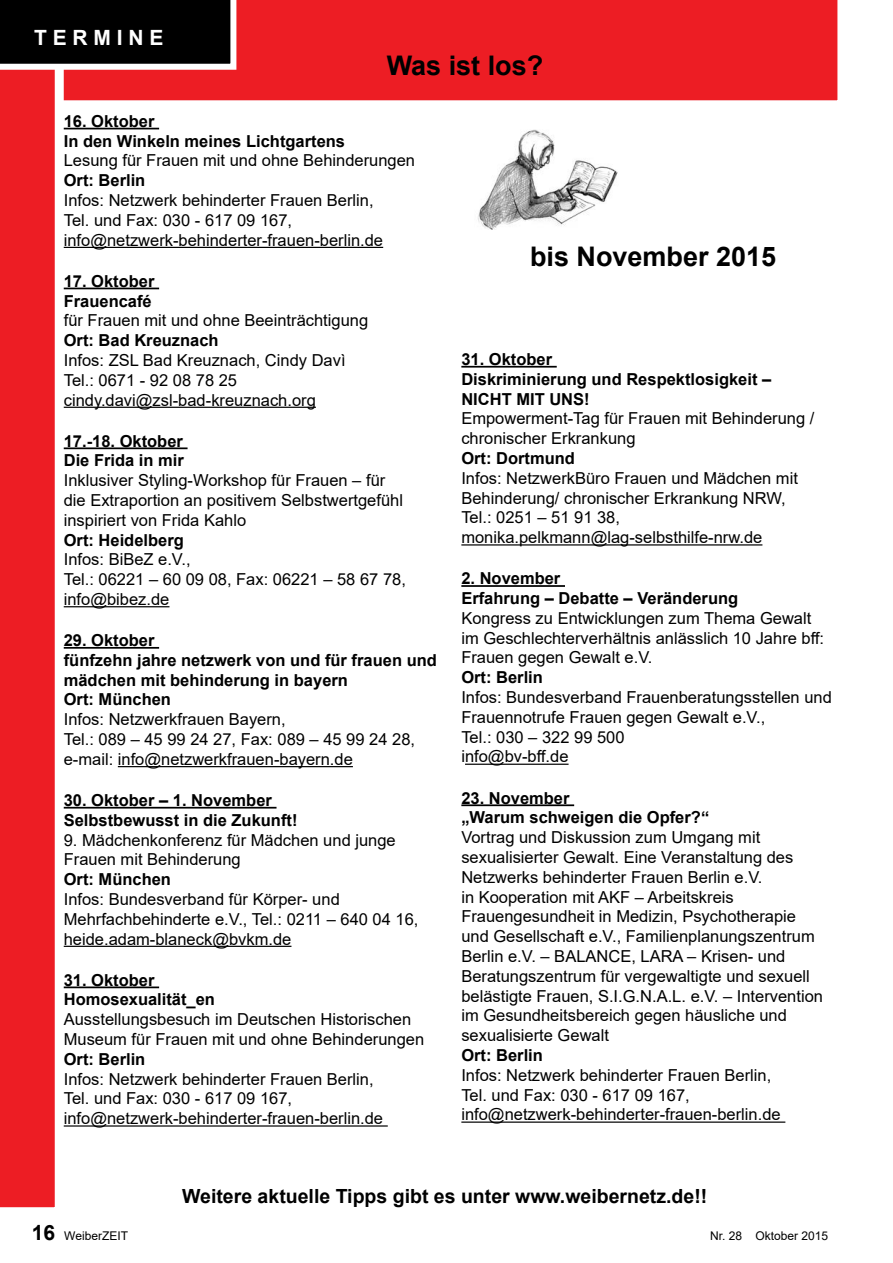
<style>
.page{position:relative;width:893px;height:1263px;background:#fff}
.page>*{position:absolute;margin:0;border:0;box-sizing:border-box;transform-origin:0 0}
.t1{font:700 27px "Arial";color:#000}
.t2{font:700 21px "Arial";color:#fff}
.t3{font:700 21px "Arial";color:#000}
.t4{font:700 19.5px "Arial";color:#000}
.t5{font:16.5px/19.8px "Arial";color:#000}
.t6{font:700 16.5px/19.8px "Arial";color:#000}
.t7{font:12px "Arial";color:#000}
.s1{font-weight:700}
</style>
<div class="page">
<div style="left:64px;top:0;width:774px;height:101px;background:#ed1d24"></div>
<svg style="left:0;top:70px;width:64px;height:1138px;background:#ef3b41"></svg>
<svg style="left:0;top:0;width:236px;height:70px;background:#1a1919"></svg>
<hr style="left:64px;top:128px;width:95px;height:1px;background:#000">
<hr style="left:64px;top:247px;width:319px;height:1px;background:#000">
<hr style="left:64px;top:288px;width:95px;height:1px;background:#000">
<hr style="left:64px;top:407px;width:252px;height:1px;background:#000">
<hr style="left:64px;top:447px;width:124px;height:2px;background:#000">
<hr style="left:64px;top:606px;width:105px;height:1px;background:#000">
<hr style="left:64px;top:647px;width:95px;height:2px;background:#000">
<hr style="left:118px;top:766px;width:235px;height:1px;background:#000">
<hr style="left:64px;top:807px;width:213px;height:1px;background:#000">
<hr style="left:64px;top:946px;width:227px;height:1px;background:#000">
<hr style="left:64px;top:986px;width:95px;height:2px;background:#000">
<hr style="left:64px;top:1125px;width:324px;height:1px;background:#000">
<img style="left:478px;top:129px;width:140px;height:101px">
<hr style="left:461px;top:366px;width:96px;height:2px;background:#000">
<hr style="left:461px;top:544px;width:301px;height:1px;background:#000">
<hr style="left:461px;top:585px;width:104px;height:2px;background:#000">
<hr style="left:465px;top:764px;width:104px;height:1px;background:#000">
<hr style="left:461px;top:804px;width:113px;height:2px;background:#000">
<hr style="left:461px;top:1121px;width:324px;height:2px;background:#000">
<p class="t2" style="left:34px;top:23px;width:131px">T E R M I N E</p>
<h1 class="t1" style="left:387px;top:46px;width:158px">Was ist los?</h1>
<p class="t5" style="left:64px;top:111px;width:353px"><span class="s1">16. Oktober<br>In den Winkeln meines Lichtgartens<br></span>Lesung für Frauen mit und ohne Behinderungen<br><span class="s1">Ort: Berlin<br></span>Infos: Netzwerk behinderter Frauen Berlin,<br>Tel. und Fax: 030 - 617 09 167, info@netzwerk-behinderter-frauen-berlin.de</p>
<p class="t5" style="left:64px;top:271px;width:306px"><span class="s1">17. Oktober<br>Frauencafé<br></span>für Frauen mit und ohne Beeinträchtigung<br><span class="s1">Ort: Bad Kreuznach<br></span>Infos: ZSL Bad Kreuznach, Cindy Davì<br>Tel.: 0671 - 92 08 78 25 cindy.davi@zsl-bad-kreuznach.org</p>
<p class="t5" style="left:64px;top:431px;width:344px"><span class="s1">17.-18. Oktober<br>Die Frida in mir<br></span>Inklusiver Styling-Workshop für Frauen – für die Extraportion an positivem Selbstwertgefühl inspiriert von Frida Kahlo<br><span class="s1">Ort: Heidelberg<br></span>Infos: BiBeZ e.V.,<br>Tel.: 06221 – 60 09 08, Fax: 06221 – 58 67 78, info@bibez.de</p>
<p class="t5" style="left:64px;top:630px;width:375px"><span class="s1">29. Oktober<br>fünfzehn jahre netzwerk von und für frauen und mädchen mit behinderung in bayern<br>Ort: München<br></span>Infos: Netzwerkfrauen Bayern,<br>Tel.: 089 – 45 99 24 27, Fax: 089 – 45 99 24 28, e-mail: info@netzwerkfrauen-bayern.de</p>
<p class="t6" style="left:64px;top:790px;width:235px">30. Oktober – 1. November<br>Selbstbewusst in die Zukunft!</p>
<p class="t5" style="left:64px;top:830px;width:356px">9. Mädchenkonferenz für Mädchen und junge<br>Frauen mit Behinderung<br><span class="s1">Ort: München<br></span>Infos: Bundesverband für Körper- und<br>Mehrfachbehinderte e.V., Tel.: 0211 – 640 04 16, heide.adam-blaneck@bvkm.de</p>
<p class="t5" style="left:64px;top:970px;width:362px"><span class="s1">31. Oktober<br>Homosexualität_en<br></span>Ausstellungsbesuch im Deutschen Historischen<br>Museum für Frauen mit und ohne Behinderungen<br><span class="s1">Ort: Berlin<br></span>Infos: Netzwerk behinderter Frauen Berlin,<br>Tel. und Fax: 030 - 617 09 167, info@netzwerk-behinderter-frauen-berlin.de</p>
<h1 class="t1" style="left:530px;top:237px;width:248px">bis November 2015</h1>
<p class="t5" style="left:461px;top:349px;width:355px"><span class="s1">31. Oktober<br>Diskriminierung und Respektlosigkeit –<br>NICHT MIT UNS!<br></span>Empowerment-Tag für Frauen mit Behinderung / chronischer Erkrankung<br><span class="s1">Ort: Dortmund<br></span>Infos: NetzwerkBüro Frauen und Mädchen mit<br>Behinderung/ chronischer Erkrankung NRW,<br>Tel.: 0251 – 51 91 38, monika.pelkmann@lag-selbsthilfe-nrw.de</p>
<p class="t5" style="left:461px;top:568px;width:372px"><span class="s1">2. November<br>Erfahrung – Debatte – Veränderung<br></span>Kongress zu Entwicklungen zum Thema Gewalt im Geschlechterverhältnis anlässlich 10 Jahre bff:<br>Frauen gegen Gewalt e.V.<br><span class="s1">Ort: Berlin<br></span>Infos: Bundesverband Frauenberatungsstellen und<br>Frauennotrufe Frauen gegen Gewalt e.V.,<br>Tel.: 030 – 322 99 500<br>info@bv-bff.de</p>
<p class="t5" style="left:461px;top:788px;width:363px"><span class="s1">23. November<br>„Warum schweigen die Opfer?“<br></span>Vortrag und Diskussion zum Umgang mit sexualisierter Gewalt. Eine Veranstaltung des Netzwerks behinderter Frauen Berlin e.V.<br>in Kooperation mit AKF – Arbeitskreis Frauengesundheit in Medizin, Psychotherapie und Gesellschaft e.V., Familienplanungszentrum Berlin e.V. – BALANCE, LARA – Krisen- und Beratungszentrum für vergewaltigte und sexuell belästigte Frauen, S.I.G.N.A.L. e.V. – Intervention im Gesundheitsbereich gegen häusliche und sexualisierte Gewalt<br><span class="s1">Ort: Berlin<br></span>Infos: Netzwerk behinderter Frauen Berlin,<br>Tel. und Fax: 030 - 617 09 167, info@netzwerk-behinderter-frauen-berlin.de</p>
<p class="t3" style="left:32px;top:1218px;width:25px">16</p>
<p class="t4" style="left:182px;top:1182px;width:527px">Weitere aktuelle Tipps gibt es unter www.weibernetz.de!!</p>
<p class="t7" style="left:64px;top:1227px;width:65px">WeiberZEIT</p>
<p class="t7" style="left:710px;top:1227px;width:120px">Nr. 28 Oktober 2015</p>
</div>
